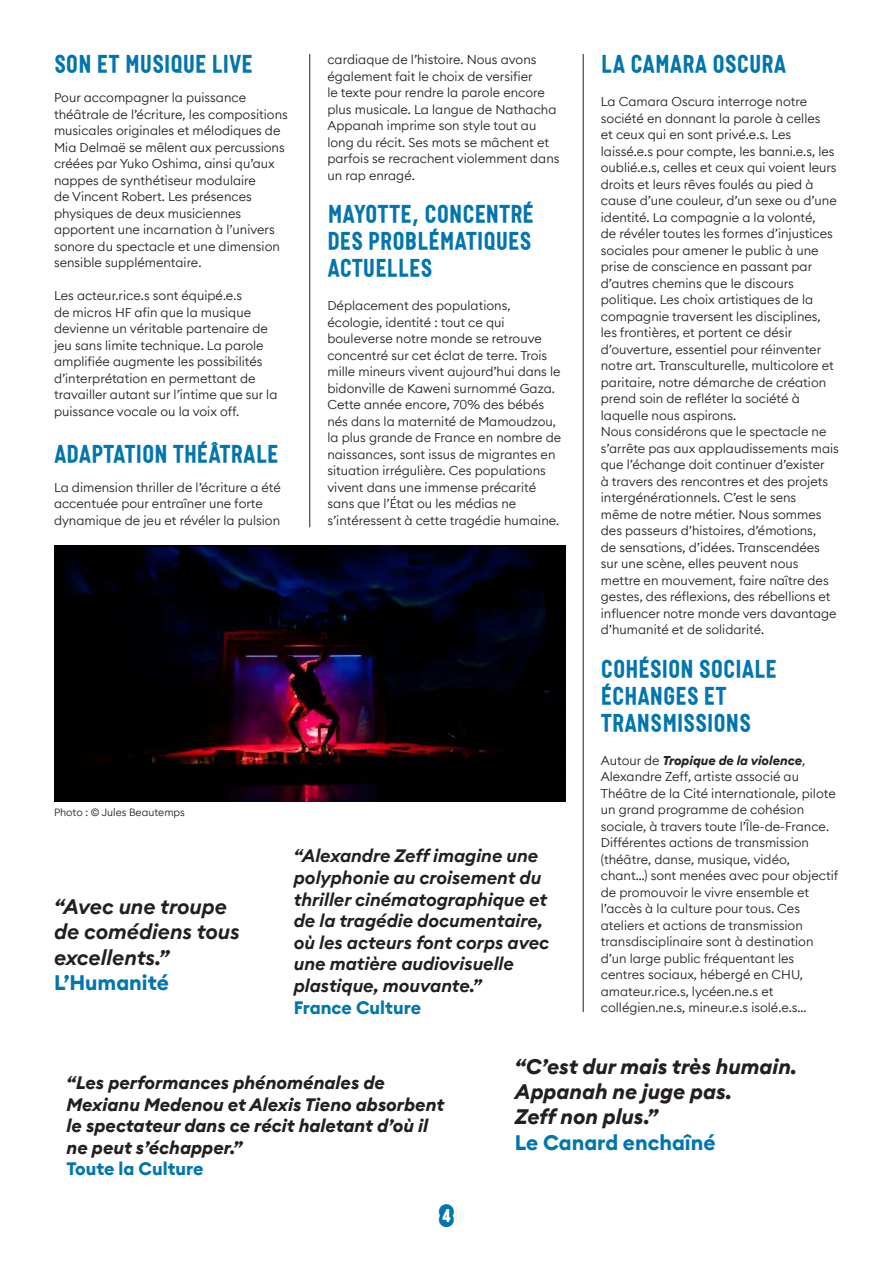
<style>
.page{position:relative;width:893px;height:1263px;background:#fff}
.page>*{position:absolute;margin:0;border:0;box-sizing:border-box;transform-origin:0 0}
.t1{font:25.5px/27px "TRR Micro";color:#0075ae;text-align:justify}
.t2{font:italic 700 21px/25.2px "Euclid Circular B";color:#231f20}
.t3{font:italic 600 21px/25.2px "Euclid Circular B";color:#231f20}
.t4{font:700 21px "Euclid Circular B";color:#0075ae}
.t5{font:italic 600 18px/21.6px "Euclid Circular B";color:#231f20}
.t6{font:italic 700 18px/21.6px "Euclid Circular B";color:#231f20}
.t7{font:700 18px "Euclid Circular B";color:#0075ae}
.t8{font:18px "TRR Cameo Spheres";color:#0075ae}
.t9{font:300 12.75px/16.5px "Euclid Circular B";color:#231f20}
.t10{font:300 10.5px "Euclid Circular B";color:#231f20}
.s1{font-weight:700;font-style:italic}
</style>
<div class="page">
<hr style="left:310px;top:54px;width:1px;height:473px;background:#231f20">
<hr style="left:583px;top:54px;width:1px;height:958px;background:#231f20">
<img style="left:54px;top:546px;width:512px;height:255px">
<h1 class="t1" style="left:54px;top:51px;width:200px">SON ET MUSIQUE LIVE</h1>
<p class="t9" style="left:54px;top:89px;width:235px">Pour accompagner la puissance théâtrale de l’écriture, les compositions musicales originales et mélodiques de Mia Delmaë se mêlent aux percussions créées par Yuko Oshima, ainsi qu’aux nappes de synthétiseur modulaire<br>de Vincent Robert. Les présences physiques de deux musiciennes apportent une incarnation à l’univers sonore du spectacle et une dimension sensible supplémentaire.</p>
<p class="t9" style="left:54px;top:287px;width:225px">Les acteur.rice.s sont équipé.e.s<br>de micros HF afin que la musique devienne un véritable partenaire de jeu sans limite technique. La parole amplifiée augmente les possibilités d’interprétation en permettant de travailler autant sur l’intime que sur la puissance vocale ou la voix off.</p>
<h1 class="t1" style="left:54px;top:440px;width:226px">ADAPTATION THÉÂTRALE</h1>
<p class="t9" style="left:54px;top:479px;width:228px">La dimension thriller de l’écriture a été accentuée pour entraîner une forte dynamique de jeu et révéler la pulsion</p>
<p class="t9" style="left:327px;top:51px;width:234px">cardiaque de l’histoire. Nous avons également fait le choix de versifier<br>le texte pour rendre la parole encore plus musicale. La langue de Nathacha Appanah imprime son style tout au long du récit. Ses mots se mâchent et parfois se recrachent violemment dans un rap enragé.</p>
<h1 class="t1" style="left:327px;top:201px;width:206px">MAYOTTE, CONCENTRÉ DES PROBLÉMATIQUES ACTUELLES</h1>
<p class="t9" style="left:327px;top:297px;width:235px">Déplacement des populations, écologie, identité : tout ce qui bouleverse notre monde se retrouve concentré sur cet éclat de terre. Trois mille mineurs vivent aujourd’hui dans le bidonville de Kaweni surnommé Gaza.<br>Cette année encore, 70% des bébés nés dans la maternité de Mamoudzou, la plus grande de France en nombre de naissances, sont issus de migrantes en situation irrégulière. Ces populations vivent dans une immense précarité sans que l’État ou les médias ne s’intéressent à cette tragédie humaine.</p>
<p class="t10" style="left:54px;top:805px;width:132px">Photo : © Jules Beautemps</p>
<h2 class="t3" style="left:54px;top:894px;width:187px">“Avec une troupe de comédiens tous excellents.”</h2>
<h2 class="t4" style="left:54px;top:969px;width:116px">L’Humanité</h2>
<h3 class="t5" style="left:294px;top:845px;width:257px">“Alexandre Zeff imagine une polyphonie au croisement du thriller cinématographique et de la tragédie documentaire, où les acteurs font corps avec une matière audiovisuelle plastique, mouvante.”</h3>
<h3 class="t7" style="left:294px;top:996px;width:129px">France Culture</h3>
<h1 class="t1" style="left:601px;top:51px;width:187px">LA CAMARA OSCURA</h1>
<p class="t9" style="left:601px;top:93px;width:240px">La Camara Oscura interroge notre société en donnant la parole à celles<br>et ceux qui en sont privé.e.s. Les laissé.e.s pour compte, les banni.e.s, les oublié.e.s, celles et ceux qui voient leurs droits et leurs rêves foulés au pied à cause d’une couleur, d’un sexe ou d’une identité. La compagnie a la volonté,<br>de révéler toutes les formes d’injustices sociales pour amener le public à une prise de conscience en passant par d’autres chemins que le discours politique. Les choix artistiques de la compagnie traversent les disciplines, les frontières, et portent ce désir d’ouverture, essentiel pour réinventer notre art. Transculturelle, multicolore et paritaire, notre démarche de création prend soin de refléter la société à laquelle nous aspirons.<br>Nous considérons que le spectacle ne s’arrête pas aux applaudissements mais que l’échange doit continuer d’exister<br>à travers des rencontres et des projets intergénérationnels. C’est le sens<br>même de notre métier. Nous sommes des passeurs d’histoires, d’émotions,<br>de sensations, d’idées. Transcendées sur une scène, elles peuvent nous mettre en mouvement, faire naître des gestes, des réflexions, des rébellions et influencer notre monde vers davantage d’humanité et de solidarité.</p>
<h1 class="t1" style="left:601px;top:655px;width:177px;text-align:left">COHÉSION SOCIALE<br>ÉCHANGES ET<br>TRANSMISSIONS</h1>
<p class="t9" style="left:601px;top:752px;width:239px">Autour de <span class="s1">Tropique de la violence</span>, Alexandre Zeff, artiste associé au Théâtre de la Cité internationale, pilote un grand programme de cohésion sociale, à travers toute l’Île-de-France.<br>Différentes actions de transmission (théâtre, danse, musique, vidéo, chant…) sont menées avec pour objectif de promouvoir le vivre ensemble et l’accès à la culture pour tous. Ces ateliers et actions de transmission transdisciplinaire sont à destination d’un large public fréquentant les centres sociaux, hébergé en CHU, amateur.rice.s, lycéen.ne.s et collégien.ne.s, mineur.e.s isolé.e.s…</p>
<h3 class="t6" style="left:67px;top:1072px;width:379px">“Les performances phénoménales de Mexianu Medenou et Alexis Tieno absorbent le spectateur dans ce récit haletant d’où il ne peut s’échapper.”</h3>
<h3 class="t7" style="left:67px;top:1157px;width:138px">Toute la Culture</h3>
<h3 class="t8" style="left:439px;top:1205px;width:17px">4</h3>
<h2 class="t2" style="left:515px;top:1054px;width:284px">“C’est dur mais très humain.<br>Appanah ne juge pas.<br>Zeff non plus.”</h2>
<h2 class="t4" style="left:515px;top:1128px;width:202px">Le Canard enchaîné</h2>
</div>
